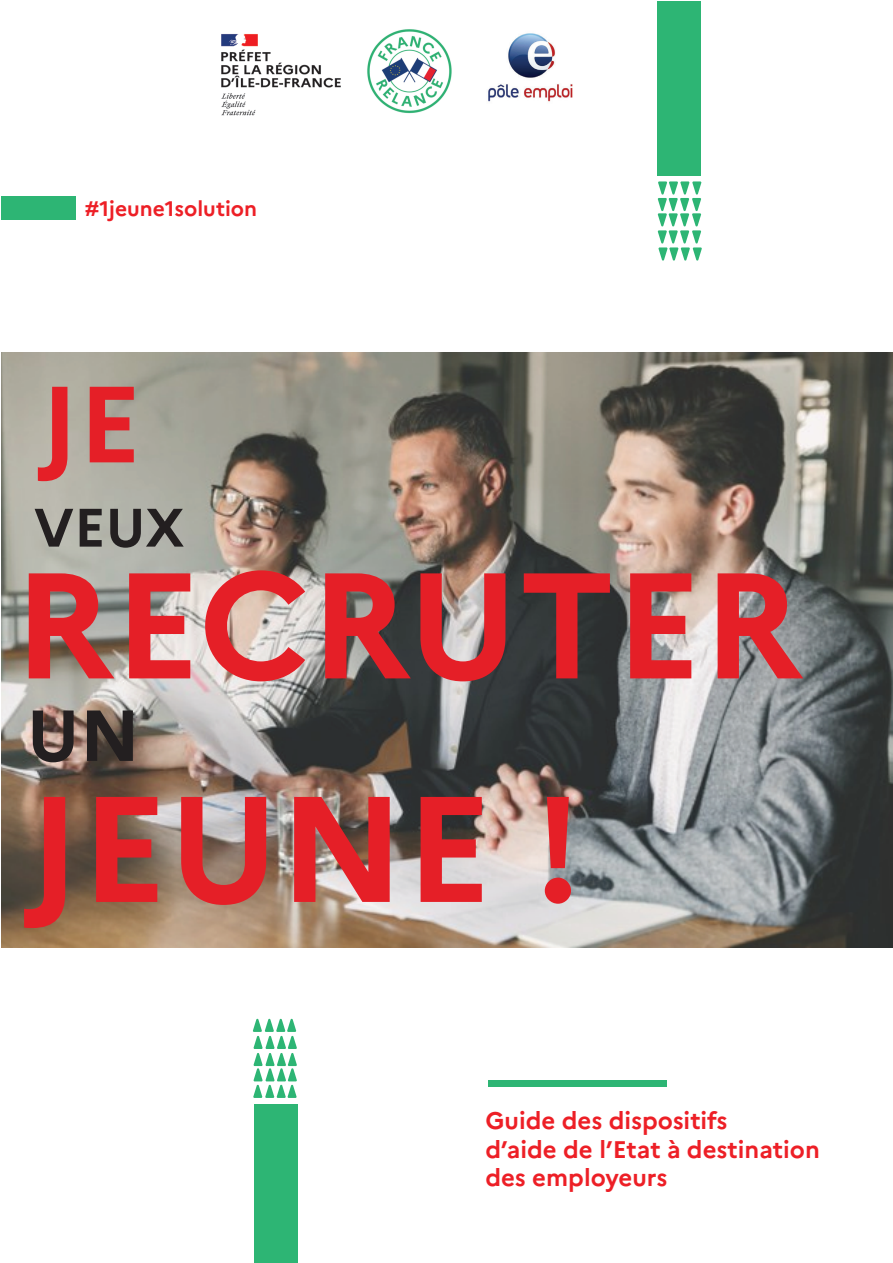
<style>
.page{position:relative;width:893px;height:1263px;background:#fff}
.page>*{position:absolute;margin:0;border:0;box-sizing:border-box;transform-origin:0 0}
.t1{font:700 150px "Marianne";color:#e51f27}
.t2{font:700 108px "Marianne";color:#e51f27}
.t3{font:700 72px "Marianne";color:#231f20}
.t4{font:700 54px "Marianne";color:#231f20}
.t5{font:700 24px/28.8px "Marianne";color:#ed1f26}
.t6{font:700 21px "Marianne";color:#ed1f26}
</style>
<div class="page">
<img style="left:367px;top:29px;width:85px;height:85px">
<div style="left:658px;top:1px;width:43px;height:175px;background:#2db574"></div>
<div style="left:254px;top:1104px;width:44px;height:159px;background:#2db574"></div>
<svg style="left:658px;top:181px;width:44px;height:80px"></svg>
<svg style="left:253px;top:1018px;width:44px;height:80px"></svg>
<div style="left:1px;top:196px;width:75px;height:24px;background:#2db574"></div>
<div style="left:488px;top:1080px;width:179px;height:7px;background:#2db574"></div>
<img style="left:488px;top:33px;width:85px;height:69px">
<img style="left:1px;top:353px;width:892px;height:594px">
<img style="left:221px;top:34px;width:120px;height:82px">
<p class="t6" style="left:85px;top:195px;width:174px">#1jeune1solution</p>
<p class="t2" style="left:40px;top:358px;width:103px">JE</p>
<p class="t4" style="left:34px;top:494px;width:153px">VEUX</p>
<p class="t1" style="left:13px;top:533px;width:791px">RECRUTER</p>
<p class="t3" style="left:27px;top:691px;width:115px">UN</p>
<p class="t1" style="left:27px;top:757px;width:557px">JEUNE !</p>
<p class="t5" style="left:485px;top:1106px;width:336px">Guide des dispositifs<br>d’aide de l’Etat à destination des employeurs</p>
</div>
